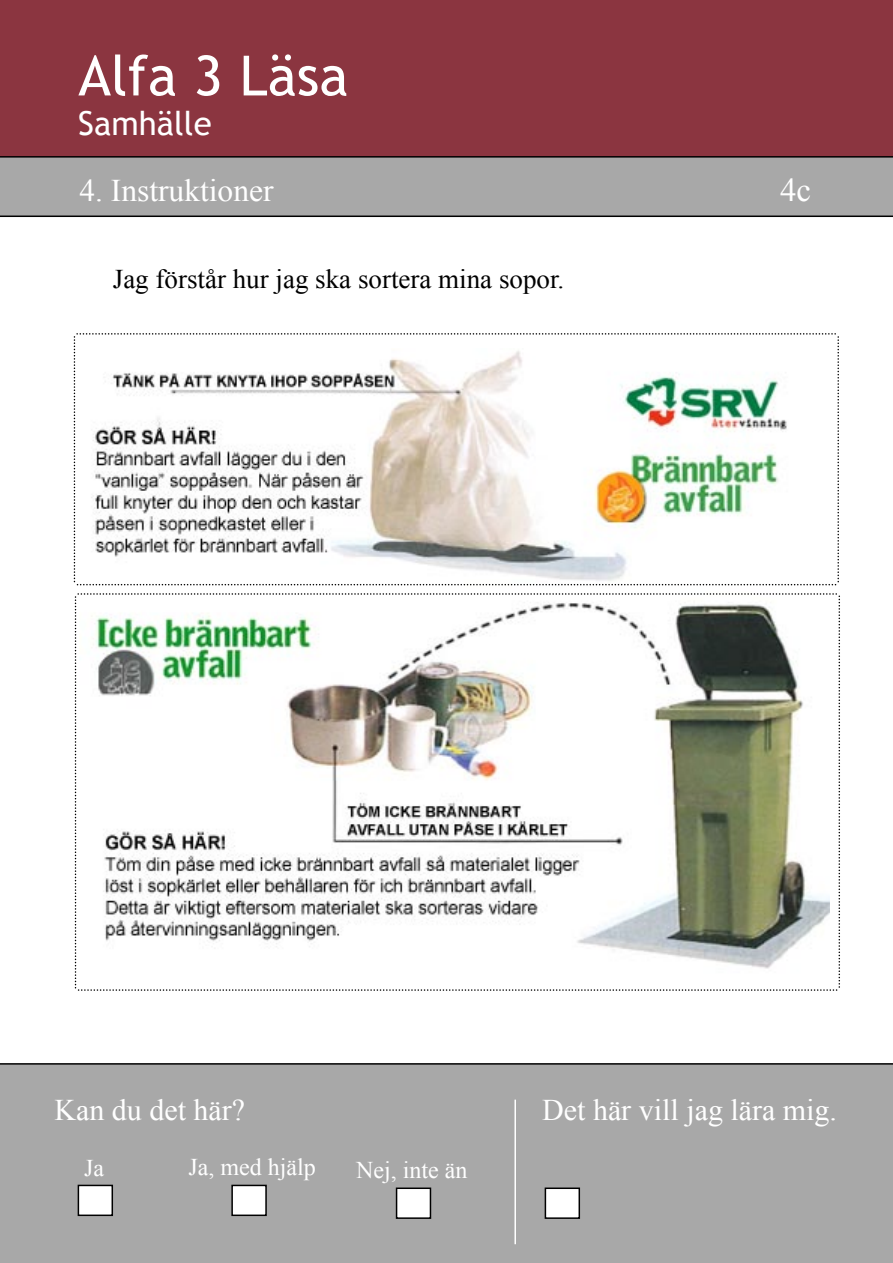
<style>
.page{position:relative;width:893px;height:1263px;background:#fff}
.page>*{position:absolute;margin:0;border:0;box-sizing:border-box;transform-origin:0 0}
.t1{font:55.5px "Trebuchet MS";color:#fff}
.t2{font:33px "Trebuchet MS";color:#fff}
.t3{font:33px "Times New Roman";color:#fff}
.t4{font:31.5px "Times New Roman";color:#fff}
.t5{font:30px "Times New Roman";color:#fff}
.t6{font:27px "Times New Roman";color:#000}
.t7{font:24px "Times New Roman";color:#fff}
</style>
<div class="page">
<div style="left:0;top:0;width:893px;height:158px;background:#8b3540"></div>
<div style="left:0;top:1063px;width:893px;height:200px;background:#a8a8a8"></div>
<hr style="left:514px;top:1100px;width:2px;height:144px;background:#fff">
<div style="left:78px;top:1185px;width:34px;height:30px;background:#fff"></div>
<div style="left:78px;top:1185px;width:35px;height:31px;border:2px solid #000"></div>
<div style="left:232px;top:1185px;width:34px;height:30px;background:#fff"></div>
<div style="left:231px;top:1185px;width:36px;height:31px;border:2px solid #000"></div>
<div style="left:397px;top:1188px;width:33px;height:30px;background:#fff"></div>
<div style="left:396px;top:1187px;width:35px;height:32px;border:2px solid #000"></div>
<div style="left:0;top:156px;width:893px;height:61px;background:#a8a8a8"></div>
<div style="left:545px;top:1188px;width:34px;height:30px;background:#fff"></div>
<div style="left:545px;top:1187px;width:35px;height:32px;border:2px solid #000"></div>
<svg style="left:74px;top:333px;width:765px;height:252px"></svg>
<svg style="left:75px;top:593px;width:765px;height:398px"></svg>
<h1 class="t1" style="left:78px;top:43px;width:272px">Alfa 3 Läsa</h1>
<p class="t2" style="left:78px;top:104px;width:135px">Samhälle</p>
<p class="t4" style="left:79px;top:169px;width:196px">4. Instruktioner</p>
<p class="t3" style="left:780px;top:168px;width:33px">4c</p>
<p class="t6" style="left:113px;top:261px;width:453px">Jag förstår hur jag ska sortera mina sopor.</p>
<p class="t5" style="left:54px;top:1090px;width:192px">Kan du det här?</p>
<p class="t5" style="left:542px;top:1090px;width:296px">Det här vill jag lära mig.</p>
<p class="t7" style="left:84px;top:1152px;width:21px">Ja</p>
<p class="t7" style="left:189px;top:1151px;width:129px">Ja, med hjälp</p>
<p class="t7" style="left:356px;top:1154px;width:113px">Nej, inte än</p>
</div>
